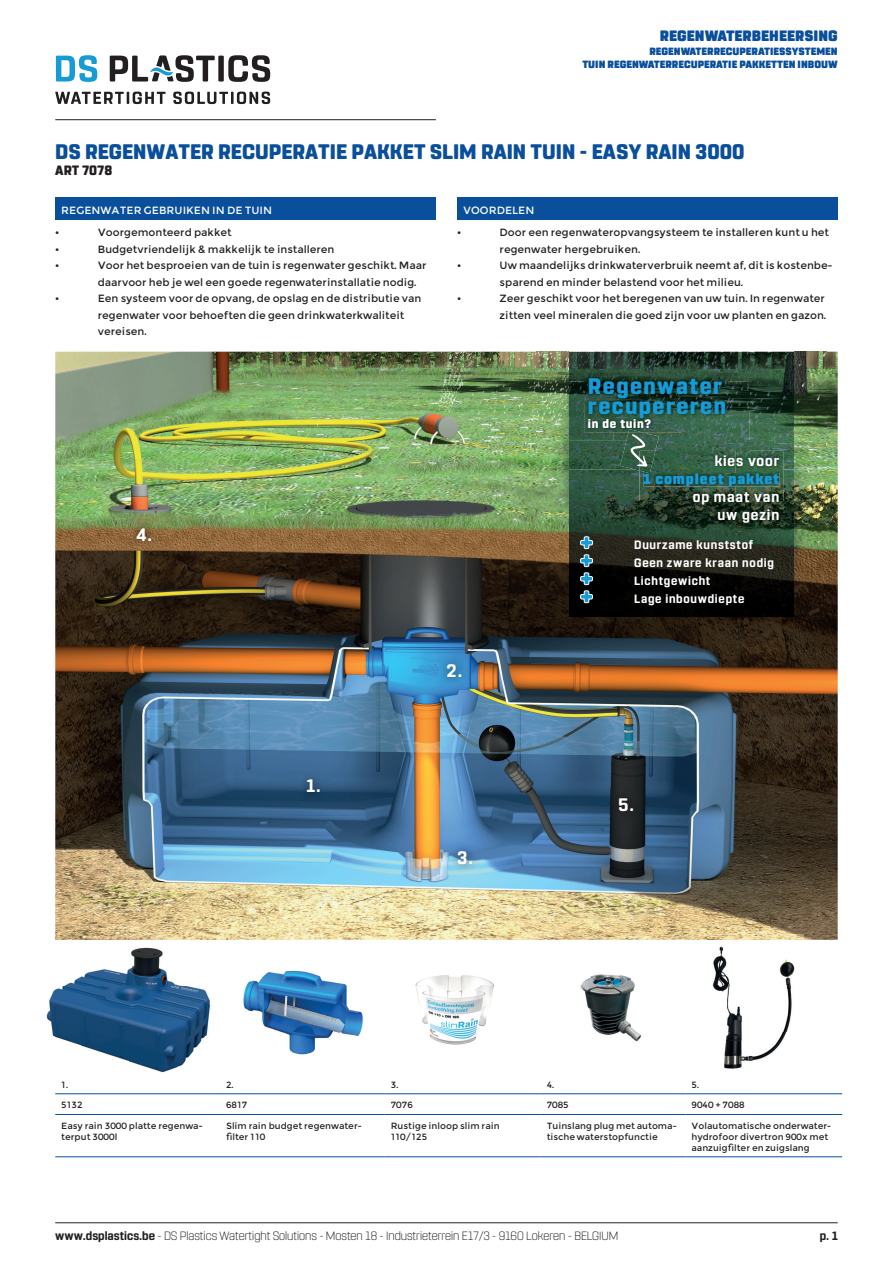
<style>
.page{position:relative;width:893px;height:1263px;background:#fff}
.page>*{position:absolute;margin:0;border:0;box-sizing:border-box;transform-origin:0 0}
.t1{font:800 22.5px/20.1px "Rohn Rounded";letter-spacing:.06em;color:#169bd6}
.t2{font:800 21px "Rohn Rounded";color:#0a4f9c}
.t3{font:700 18px "Rohn Rounded";color:#fff}
.t4{font:900 15px "Rohn Rounded";color:#0a4f9c}
.t5{font:700 14.55px/18.1px "Rohn Rounded";letter-spacing:.06em;color:#fff;text-align:right}
.t6{font:900 14.55px "Rohn Rounded";letter-spacing:.06em;color:#169bd6}
.t7{font:800 13.5px "Rohn Rounded";color:#231f20}
.t8{font:800 12.15px "Rohn Rounded";letter-spacing:.06em;color:#fff}
.t9{font:300 12px "Rohn Rounded";color:#231f20}
.t10{font:700 12px/18px "Rohn Rounded";letter-spacing:.06em;color:#fff}
.t11{font:700 12px "Rohn Rounded";color:#231f20}
.t12{font:10.5px/16.5px "Montserrat";color:#231f20}
.t13{font:900 10.5px/13.5px "Rohn Rounded";color:#0a4f9c;text-align:right}
.t14{font:10.5px "Montserrat";color:#fff}
.t15{font:9px/10.8px "Montserrat";color:#231f20}
.s1{font-weight:700}
</style>
<div class="page">
<hr style="left:55px;top:119px;width:381px;height:1px;background:#231f20">
<svg style="left:56px;top:55px;width:41px;height:27px"></svg>
<svg style="left:55px;top:92px;width:215px;height:12px"></svg>
<svg style="left:110px;top:55px;width:160px;height:27px"></svg>
<hr style="left:55px;top:1222px;width:783px;height:1px;background:#231f20">
<img style="left:55px;top:352px;width:783px;height:588px">
<div style="left:457px;top:198px;width:381px;height:22px;background:#0a4f9c"></div>
<div style="left:55px;top:198px;width:381px;height:22px;background:#0a4f9c"></div>
<img style="left:55px;top:933px;width:170px;height:7px">
<img style="left:46px;top:936px;width:36px;height:110px">
<img style="left:82px;top:947px;width:128px;height:126px">
<img style="left:243px;top:970px;width:120px;height:85px">
<img style="left:415px;top:975px;width:80px;height:70px">
<img style="left:580px;top:974px;width:55px;height:36px">
<img style="left:589px;top:1010px;width:52px;height:32px">
<img style="left:692px;top:934px;width:112px;height:6px">
<img style="left:703px;top:937px;width:101px;height:132px">
<hr style="left:55px;top:1093px;width:165px;height:1px;background:#0a4f9c">
<hr style="left:220px;top:1093px;width:165px;height:1px;background:#0a4f9c">
<hr style="left:385px;top:1093px;width:156px;height:1px;background:#0a4f9c">
<hr style="left:541px;top:1093px;width:144px;height:1px;background:#0a4f9c">
<hr style="left:685px;top:1093px;width:157px;height:1px;background:#0a4f9c">
<hr style="left:55px;top:1114px;width:165px;height:1px;background:#0a4f9c">
<hr style="left:220px;top:1114px;width:165px;height:1px;background:#0a4f9c">
<hr style="left:385px;top:1114px;width:156px;height:1px;background:#0a4f9c">
<hr style="left:541px;top:1114px;width:144px;height:1px;background:#0a4f9c">
<hr style="left:685px;top:1114px;width:157px;height:1px;background:#0a4f9c">
<hr style="left:55px;top:1156px;width:165px;height:1px;background:#0a4f9c">
<hr style="left:220px;top:1156px;width:165px;height:1px;background:#0a4f9c">
<hr style="left:385px;top:1156px;width:156px;height:1px;background:#0a4f9c">
<hr style="left:541px;top:1156px;width:144px;height:1px;background:#0a4f9c">
<hr style="left:685px;top:1156px;width:157px;height:1px;background:#0a4f9c">
<img style="left:568px;top:352px;width:181px;height:29px">
<img style="left:749px;top:352px;width:77px;height:265px">
<img style="left:568px;top:381px;width:46px;height:59px">
<img style="left:704px;top:381px;width:45px;height:59px">
<img style="left:614px;top:432px;width:90px;height:8px">
<img style="left:568px;top:440px;width:52px;height:30px">
<img style="left:659px;top:440px;width:90px;height:11px">
<img style="left:568px;top:470px;width:72px;height:29px">
<img style="left:568px;top:499px;width:91px;height:118px">
<img style="left:659px;top:527px;width:90px;height:90px">
<svg style="left:580px;top:536px;width:13px;height:67px"></svg>
<img style="left:584px;top:374px;width:145px;height:58px">
<img style="left:640px;top:451px;width:143px;height:76px">
<img style="left:644px;top:473px;width:135px;height:13px">
<img style="left:620px;top:432px;width:39px;height:39px">
<img style="left:628px;top:429px;width:14px;height:3px">
<img style="left:640px;top:451px;width:15px;height:22px">
<svg style="left:630px;top:434px;width:18px;height:33px"></svg>
<img style="left:536px;top:352px;width:32px;height:265px">
<img style="left:298px;top:770px;width:31px;height:32px">
<img style="left:438px;top:655px;width:32px;height:32px">
<img style="left:449px;top:842px;width:32px;height:32px">
<img style="left:127px;top:519px;width:33px;height:31px">
<img style="left:609px;top:789px;width:33px;height:32px">
<h3 class="t4" style="left:660px;top:27px;width:179px">REGENWATERBEHEERSING</h3>
<p class="t13" style="left:582px;top:44px;width:257px">REGENWATERRECUPERATIESSYSTEMEN<br>TUIN REGENWATERRECUPERATIE PAKKETTEN INBOUW</p>
<h2 class="t2" style="left:55px;top:139px;width:691px">DS REGENWATER RECUPERATIE PAKKET SLIM RAIN TUIN - EASY RAIN 3000</h2>
<p class="t7" style="left:55px;top:162px;width:58px">ART 7078</p>
<p class="t14" style="left:61px;top:204px;width:212px">REGENWATER GEBRUIKEN IN DE TUIN</p>
<p class="t14" style="left:463px;top:204px;width:73px">VOORDELEN</p>
<p class="t12" style="left:55px;top:224px;width:6px">•</p>
<p class="t12" style="left:98px;top:224px;width:135px">Voorgemonteerd pakket</p>
<p class="t12" style="left:55px;top:241px;width:6px">•</p>
<p class="t12" style="left:98px;top:241px;width:238px">Budgetvriendelijk &amp; makkelijk te installeren</p>
<p class="t12" style="left:55px;top:257px;width:6px">•</p>
<p class="t12" style="left:98px;top:257px;width:330px">Voor het besproeien van de tuin is regenwater geschikt. Maar daarvoor heb je wel een goede regenwaterinstallatie nodig.</p>
<p class="t12" style="left:55px;top:290px;width:6px">•</p>
<p class="t12" style="left:98px;top:290px;width:325px">Een systeem voor de opvang, de opslag en de distributie van regenwater voor behoeften die geen drinkwaterkwaliteit vereisen.</p>
<h3 class="t3" style="left:136px;top:524px;width:18px">4.</h3>
<p class="t12" style="left:457px;top:224px;width:6px">•</p>
<p class="t12" style="left:500px;top:224px;width:331px">Door een regenwateropvangsysteem te installeren kunt u het regenwater hergebruiken.</p>
<p class="t12" style="left:457px;top:257px;width:6px">•</p>
<p class="t12" style="left:500px;top:257px;width:334px">Uw maandelijks drinkwaterverbruik neemt af, dit is kostenbe&shy;sparend en minder belastend voor het milieu.</p>
<p class="t12" style="left:457px;top:290px;width:6px">•</p>
<p class="t12" style="left:500px;top:290px;width:328px">Zeer geschikt voor het beregenen van uw tuin. In regenwater zitten veel mineralen die goed zijn voor uw planten en gazon.</p>
<h1 class="t1" style="left:588px;top:376px;width:140px">Regenwater recupereren</h1>
<p class="t8" style="left:588px;top:417px;width:65px">in de tuin?</p>
<h3 class="t5" style="left:715px;top:451px;width:66px">kies voor</h3>
<h3 class="t6" style="left:643px;top:470px;width:138px">1 compleet pakket</h3>
<h3 class="t5" style="left:693px;top:488px;width:88px">op maat van uw gezin</h3>
<p class="t10" style="left:634px;top:536px;width:141px">Duurzame kunststof<br>Geen zware kraan nodig<br>Lichtgewicht<br>Lage inbouwdiepte</p>
<h3 class="t3" style="left:446px;top:660px;width:17px">2.</h3>
<h3 class="t3" style="left:306px;top:776px;width:16px">1.</h3>
<h3 class="t3" style="left:457px;top:847px;width:17px">3.</h3>
<h3 class="t3" style="left:618px;top:794px;width:18px">5.</h3>
<p class="t15" style="left:61px;top:1079px;width:8px">1.</p>
<p class="t15" style="left:226px;top:1079px;width:9px">2.</p>
<p class="t15" style="left:391px;top:1079px;width:9px">3.</p>
<p class="t15" style="left:547px;top:1079px;width:9px">4.</p>
<p class="t15" style="left:691px;top:1079px;width:9px">5.</p>
<p class="t15" style="left:61px;top:1100px;width:23px">5132</p>
<p class="t15" style="left:226px;top:1100px;width:23px">6817</p>
<p class="t15" style="left:391px;top:1100px;width:24px">7076</p>
<p class="t15" style="left:547px;top:1100px;width:24px">7085</p>
<p class="t15" style="left:691px;top:1100px;width:55px">9040 + 7088</p>
<p class="t15" style="left:61px;top:1120px;width:143px">Easy rain 3000 platte regenwa&shy;terput 3000l</p>
<p class="t15" style="left:226px;top:1120px;width:137px">Slim rain budget regenwater&shy;filter 110</p>
<p class="t15" style="left:391px;top:1120px;width:110px">Rustige inloop slim rain<br>110/125</p>
<p class="t15" style="left:547px;top:1120px;width:132px">Tuinslang plug met automa&shy;tische waterstopfunctie</p>
<p class="t15" style="left:691px;top:1120px;width:141px">Volautomatische onderwater&shy;hydrofoor divertron 900x met aanzuigfilter en zuigslang</p>
<p class="t9" style="left:55px;top:1229px;width:565px"><span class="s1">www.dsplastics.be</span> - DS Plastics Watertight Solutions - Mosten 18 - Industrieterrein E17/3 - 9160 Lokeren - BELGIUM</p>
<p class="t11" style="left:820px;top:1229px;width:19px">p. 1</p>
</div>
